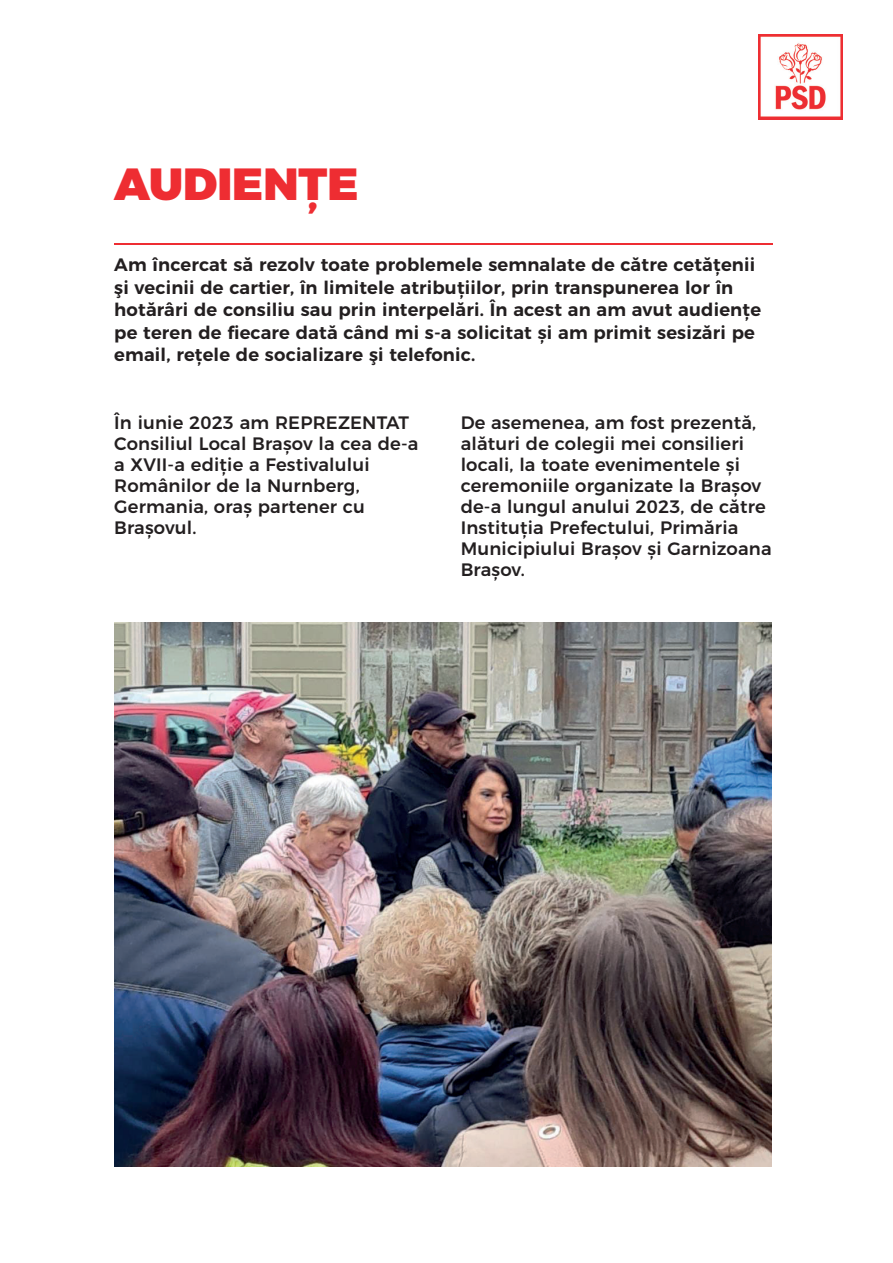
<style>
.page{position:relative;width:893px;height:1263px;background:#fff}
.page>*{position:absolute;margin:0;border:0;box-sizing:border-box;transform-origin:0 0}
.t1{font:900 45px "Montserrat";color:#ee2d32}
.t2{font:500 18px/21px "Montserrat";letter-spacing:.01em;color:#231f20}
.t3{font:600 18px/22.5px "Montserrat";letter-spacing:.01em;color:#231f20}
</style>
<div class="page">
<hr style="left:114px;top:243px;width:659px;height:2px;background:#ee2d32">
<img style="left:758px;top:34px;width:85px;height:85px">
<img style="left:114px;top:622px;width:658px;height:545px">
<h1 class="t1" style="left:114px;top:146px;width:246px">AUDIENȚE</h1>
<p class="t3" style="left:114px;top:252px;width:648px">Am încercat să rezolv toate problemele semnalate de către cetățenii şi vecinii de cartier, în limitele atribuțiilor, prin transpunerea lor în hotărâri de consiliu sau prin interpelări. În acest an am avut audiențe pe teren de fiecare dată când mi s-a solicitat și am primit sesizări pe email, rețele de socializare şi telefonic.</p>
<p class="t2" style="left:114px;top:411px;width:306px">În iunie 2023 am REPREZENTAT<br>Consiliul Local Brașov la cea de-a a XVII-a ediție a Festivalului<br>Românilor de la Nurnberg,<br>Germania, oraș partener cu<br>Brașovul.</p>
<p class="t2" style="left:461px;top:411px;width:312px">De asemenea, am fost prezentă, alături de colegii mei consilieri locali, la toate evenimentele și ceremoniile organizate la Brașov de-a lungul anului 2023, de către<br>Instituția Prefectului, Primăria<br>Municipiului Brașov și Garnizoana<br>Brașov.</p>
</div>
